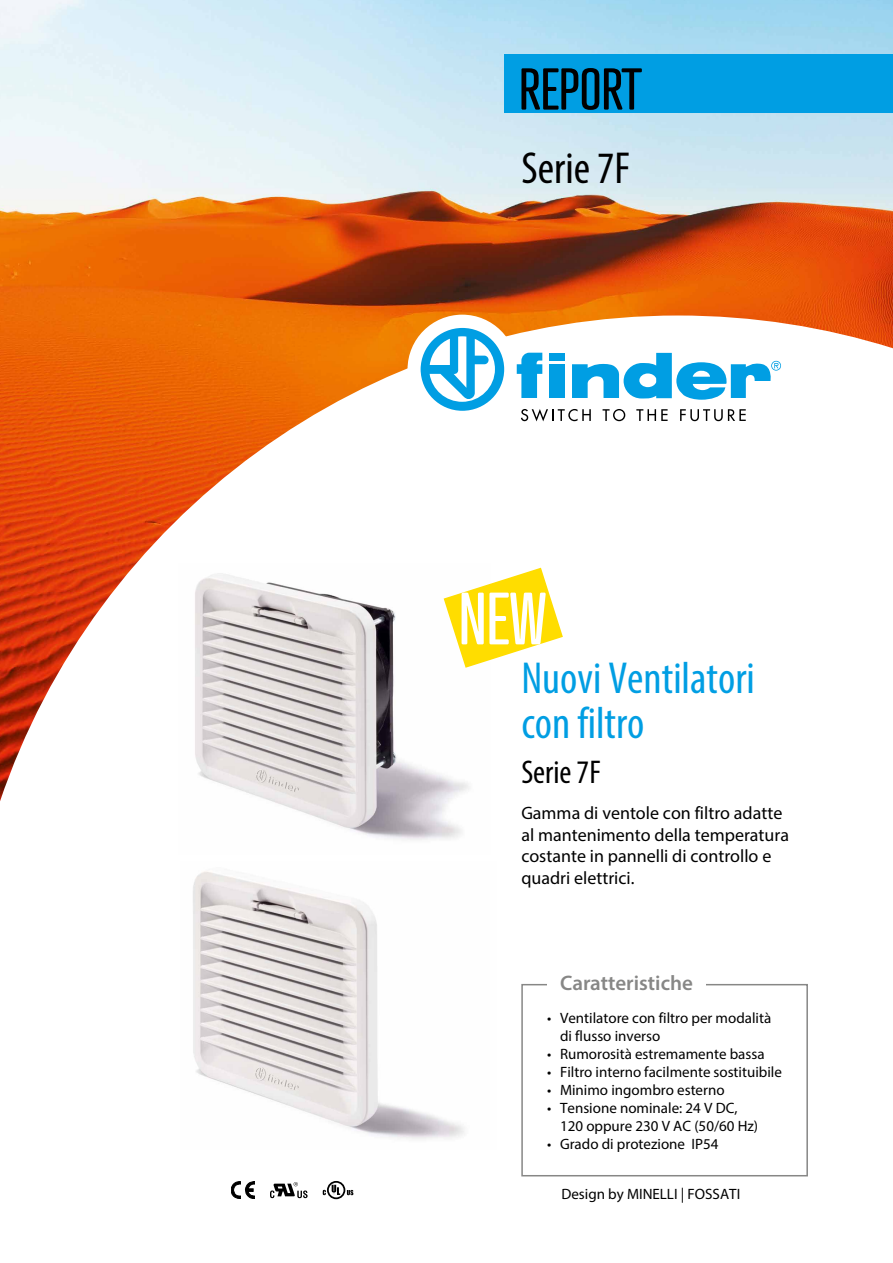
<style>
.page{position:relative;width:893px;height:1263px;background:#fff}
.page>*{position:absolute;margin:0;border:0;box-sizing:border-box;transform-origin:0 0}
.t1{font:57px "Atrament Std";color:#000}
.t2{font:condensed 45px/45px "Myriad Pro";color:#009ee3}
.t3{font:condensed 45px "Myriad Pro";color:#000}
.t4{font:condensed 33px "Myriad Pro";color:#000}
.t5{font:600 21px "Myriad Pro";color:#878786}
.t6{font:18px/21.6px "Myriad Pro";color:#000}
.t7{font:15px/18px "Myriad Pro";color:#000}
</style>
<div class="page">
<img style="left:0;top:0;width:893px;height:801px">
<div style="left:408px;top:315px;width:109px;height:109px;background:#fff;border-radius:50%"></div>
<svg style="left:421px;top:328px;width:83px;height:83px"></svg>
<svg style="left:572px;top:353px;width:209px;height:47px"></svg>
<svg style="left:517px;top:353px;width:25px;height:45px"></svg>
<div style="left:549px;top:364px;width:15px;height:34px;background:#009ee3"></div>
<div style="left:549px;top:353px;width:15px;height:7px;background:#009ee3"></div>
<svg style="left:521px;top:409px;width:70px;height:12px"></svg>
<svg style="left:603px;top:409px;width:22px;height:12px"></svg>
<svg style="left:636px;top:409px;width:32px;height:12px"></svg>
<svg style="left:680px;top:409px;width:66px;height:12px"></svg>
<div style="left:504px;top:54px;width:389px;height:58px;background:#009ee3"></div>
<div style="left:521px;top:984px;width:287px;height:192px;border:2px solid #878786"></div>
<img style="left:179px;top:563px;width:311px;height:277px">
<div style="left:547px;top:975px;width:159px;height:15px;background:#fff"></div>
<img style="left:193px;top:871px;width:271px;height:268px">
<svg style="left:443px;top:567px;width:121px;height:102px"></svg>
<svg style="left:231px;top:1181px;width:24px;height:17px"></svg>
<svg style="left:270px;top:1182px;width:38px;height:16px"></svg>
<svg style="left:347px;top:1190px;width:6px;height:5px"></svg>
<div style="left:327px;top:1181px;width:18px;height:18px;border:2px solid #000;border-radius:50%"></div>
<svg style="left:323px;top:1190px;width:3px;height:5px"></svg>
<svg style="left:332px;top:1185px;width:8px;height:10px"></svg>
<h1 class="t1" style="left:519px;top:53px;width:124px">REPORT</h1>
<h2 class="t3" style="left:521px;top:140px;width:110px">Serie 7F</h2>
<h2 class="t2" style="left:521px;top:655px;width:235px">Nuovi Ventilatori con filtro</h2>
<h3 class="t4" style="left:521px;top:752px;width:81px">Serie 7F</h3>
<p class="t6" style="left:521px;top:802px;width:269px">Gamma di ventole con filtro adatte al mantenimento della temperatura costante in pannelli di controllo e quadri elettrici.</p>
<h3 class="t5" style="left:560px;top:970px;width:134px">Caratteristiche</h3>
<p class="t7" style="left:560px;top:1008px;width:213px;text-indent:-13px">• Ventilatore con filtro per modalità di flusso inverso</p>
<p class="t7" style="left:547px;top:1044px;width:219px">• Rumorosità estremamente bassa</p>
<p class="t7" style="left:547px;top:1062px;width:236px">• Filtro interno facilmente sostituibile</p>
<p class="t7" style="left:547px;top:1080px;width:179px">• Minimo ingombro esterno</p>
<p class="t7" style="left:560px;top:1098px;width:200px;text-indent:-13px">• Tensione nominale: 24 V DC,<br>120 oppure 230 V AC (50/60 Hz)</p>
<p class="t7" style="left:547px;top:1134px;width:173px">• Grado di protezione IP54</p>
<p class="t7" style="left:561px;top:1185px;width:180px">Design by MINELLI | FOSSATI</p>
</div>
